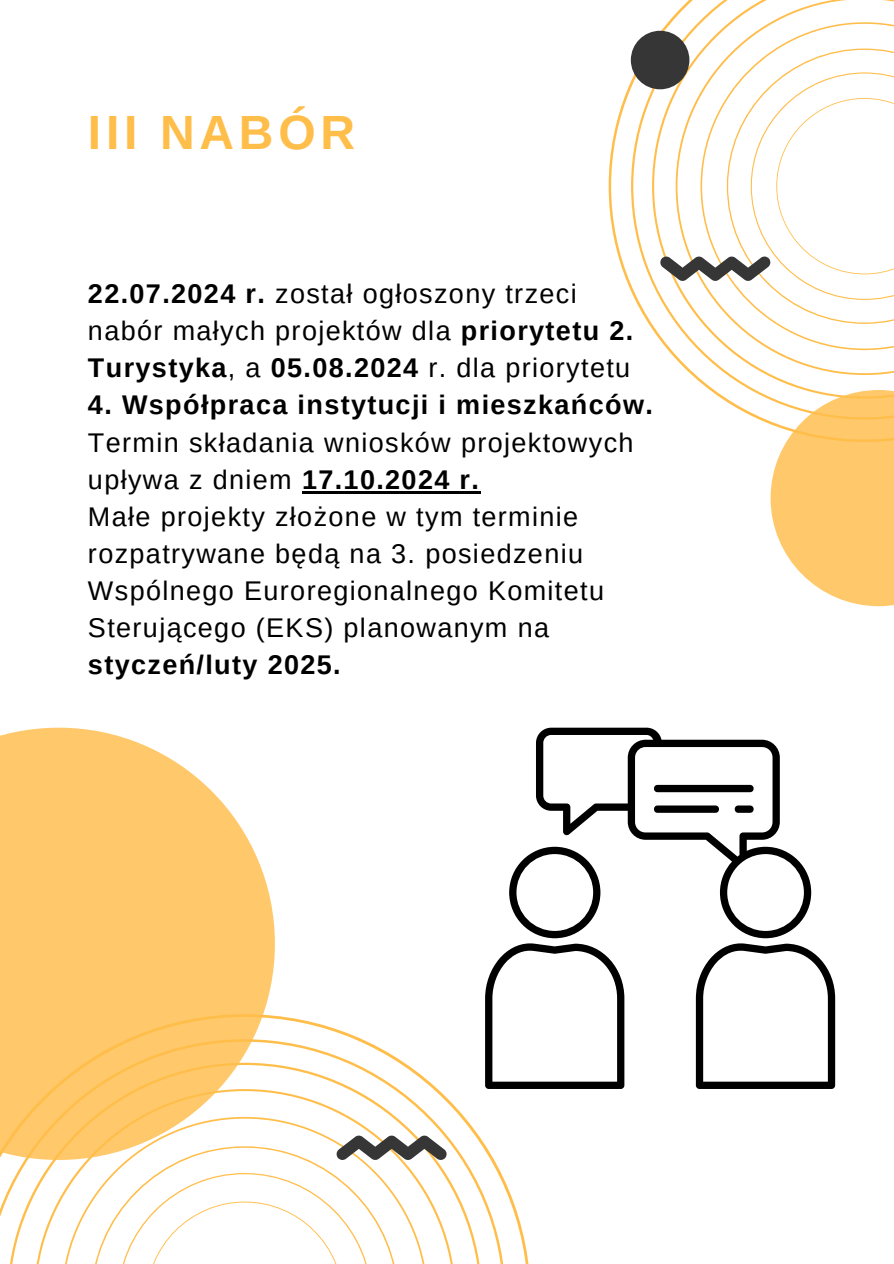
<style>
.page{position:relative;width:894px;height:1264px;background:#fff}
.page>*{position:absolute;margin:0;border:0;box-sizing:border-box;transform-origin:0 0}
.t1{font:700 48px "Arimo";letter-spacing:.1em;color:#ffbd4a}
.t2{font:27px/37.2px "Arimo";letter-spacing:.05em;color:#000}
.t3{font:700 27px "Arimo";letter-spacing:.05em;color:#000}
.s1{font-weight:700}
</style>
<div class="page">
<hr style="left:302px;top:491px;width:178px;height:2px;background:#000">
<svg style="left:608px;top:81px;width:162px;height:343px"></svg>
<svg style="left:631px;top:0;width:262px;height:419px"></svg>
<svg style="left:660px;top:72px;width:233px;height:228px"></svg>
<svg style="left:275px;top:1015px;width:255px;height:248px"></svg>
<svg style="left:0;top:1039px;width:505px;height:224px"></svg>
<svg style="left:0;top:727px;width:275px;height:432px;background:#ffcf7e"></svg>
<svg style="left:770px;top:390px;width:123px;height:216px"></svg>
<div style="left:630px;top:31px;width:59px;height:58px;background:#363636;border-radius:50%"></div>
<svg style="left:91px;top:1135px;width:355px;height:128px"></svg>
<svg style="left:485px;top:727px;width:349px;height:361px"></svg>
<p class="t1" style="left:88px;top:105px;width:268px">III NABÓR</p>
<p class="t2" style="left:88px;top:275px;width:546px"><span class="s1">22.07.2024 r.</span> został ogłoszony trzeci nabór małych projektów dla <span class="s1">priorytetu 2.<br>Turystyka</span>, a <span class="s1">05.08.2024</span> r. dla priorytetu</p>
<p class="t3" style="left:88px;top:390px;width:566px">4. Współpraca instytucji i mieszkańców.</p>
<p class="t2" style="left:88px;top:423px;width:547px">Termin składania wniosków projektowych upływa z dniem <span class="s1">17.10.2024 r.</span></p>
<h1 class="t2" style="left:88px;top:498px;width:517px">Małe projekty złożone w tym terminie rozpatrywane będą na 3. posiedzeniu Wspólnego Euroregionalnego Komitetu Sterującego (EKS) planowanym na <span class="s1">styczeń/luty 2025.</span></h1>
</div>
